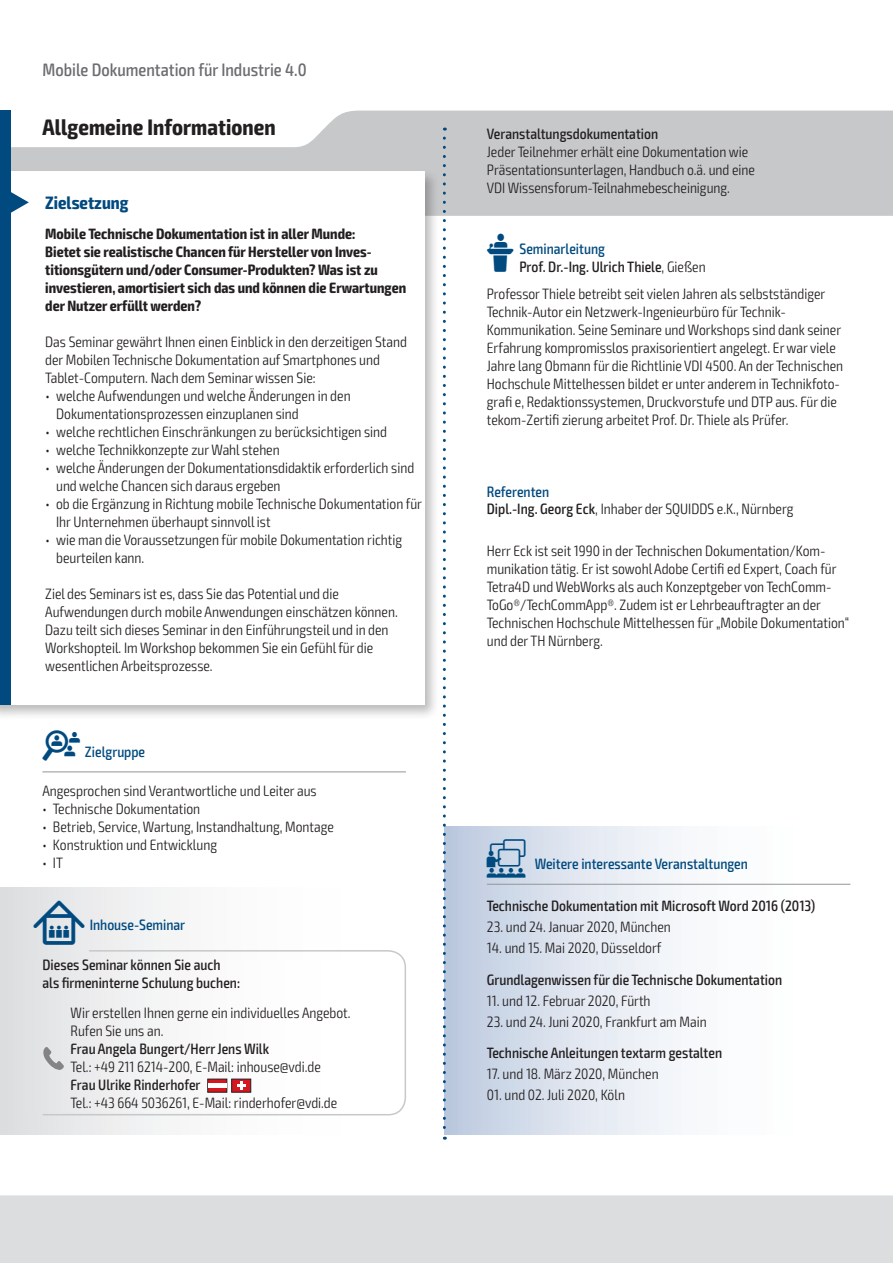
<style>
.page{position:relative;width:893px;height:1263px;background:#fff}
.page>*{position:absolute;margin:0;border:0;box-sizing:border-box;transform-origin:0 0}
.t1{font:700 condensed 22.5px "Exo 2";letter-spacing:.005em;color:#231f20}
.t2{font:500 condensed 18px "Exo 2";color:#6c6d70}
.t3{font:700 condensed 18px "Exo 2";color:#004a7f}
.t4{font:300 condensed 15px/18px "Exo 2";color:#231f20}
.t5{font:500 condensed 15px/18px "Exo 2";color:#231f20}
.t6{font:700 condensed 15px/18px "Exo 2";color:#231f20}
.t7{font:500 condensed 15px "Exo 2";color:#004a7f}
.s1{font-family:"VDI Iconset S4 A Regular";font-weight:400;font-stretch:normal;color:#004a7f}
.s2{color:#004a7f}
.s3{font-weight:300}
.s4{font-weight:500}
.s5{font-family:"VDI Iconset S4 A Regular";font-weight:400;font-stretch:normal}
.s6{font-family:"VDI Iconset S4 A Regular";font-weight:400;font-stretch:normal;font-size:15.45px}
.s7{font-family:"VDI Iconset S4 A Regular";font-weight:400;font-stretch:normal;font-size:19.5px}
</style>
<div class="page">
<div style="left:0;top:1195px;width:893px;height:68px;background:#dcdddf"></div>
<svg style="left:11px;top:111px;width:881px;height:105px;fill:#c7c8ca"></svg>
<hr style="left:892px;top:111px;width:1px;height:105px;background:#004a7f">
<div style="left:0;top:111px;width:11px;height:63px;background:#004a7f"></div>
<div style="left:0;top:168px;width:440px;height:552px;background:#231f20;opacity:.3"></div>
<div style="left:0;top:171px;width:424px;height:534px;background:#fff"></div>
<div style="left:0;top:171px;width:11px;height:534px;background:#004a7f"></div>
<svg style="left:11px;top:192px;width:18px;height:21px"></svg>
<hr style="left:42px;top:771px;width:364px;height:1px;background:#939598">
<div style="left:444px;top:827px;width:406px;height:307px;background:linear-gradient(to right,#c6d1e4,#fff)"></div>
<hr style="left:487px;top:884px;width:363px;height:1px;background:#939598">
<div style="left:0;top:887px;width:406px;height:247px;background:linear-gradient(to right,#e3e3e5,#fff)"></div>
<svg style="left:42px;top:949px;width:364px;height:167px"></svg>
<div style="left:0;top:959px;width:383px;height:152px;background:linear-gradient(to right,#e2e3e5,#fff)"></div>
<svg style="left:207px;top:1079px;width:44px;height:13px"></svg>
<div style="left:208px;top:1083px;width:19px;height:5px;background:#fff"></div>
<svg style="left:43px;top:1047px;width:21px;height:23px"></svg>
<svg style="left:443px;top:138px;width:3px;height:1002px"></svg>
<p class="t2" style="left:43px;top:59px;width:266px">Mobile Dokumentation für Industrie 4.0</p>
<h1 class="t1" style="left:43px;top:113px;width:235px">Allgemeine Informationen</h1>
<p class="t5" style="left:487px;top:125px;width:173px">Veranstaltungsdokumentation</p>
<p class="t4" style="left:487px;top:143px;width:270px">Jeder Teilnehmer erhält eine Dokumentation wie<br>Präsentationsunterlagen, Handbuch o.ä. und eine<br>VDI Wissensforum-Teilnahmebescheinigung.</p>
<p class="t6" style="left:45px;top:225px;width:362px">Mobile Technische Dokumentation ist in aller Munde:<br>Bietet sie realistische Chancen für Hersteller von Inves&shy;titionsgütern und/oder Consumer-Produkten? Was ist zu investieren, amortisiert sich das und können die Erwartungen der Nutzer erfüllt werden?</p>
<p class="t4" style="left:45px;top:333px;width:363px">Das Seminar gewährt Ihnen einen Einblick in den derzeitigen Stand der Mobilen Technische Dokumentation auf Smartphones und<br>Tablet-Computern. Nach dem Seminar wissen Sie:</p>
<p class="t4" style="left:56px;top:387px;width:296px;text-indent:-11px">• welche Aufwendungen und welche Änderungen in den<br>Dokumentationsprozessen einzuplanen sind</p>
<p class="t4" style="left:45px;top:423px;width:343px">• welche rechtlichen Einschränkungen zu berücksichtigen sind</p>
<p class="t4" style="left:45px;top:441px;width:236px">• welche Technikkonzepte zur Wahl stehen</p>
<p class="t4" style="left:56px;top:459px;width:360px;text-indent:-11px">• welche Änderungen der Dokumentationsdidaktik erforderlich sind und welche Chancen sich daraus ergeben</p>
<p class="t4" style="left:56px;top:495px;width:367px;text-indent:-11px">• ob die Ergänzung in Richtung mobile Technische Dokumentation für<br>Ihr Unternehmen überhaupt sinnvoll ist</p>
<p class="t4" style="left:56px;top:531px;width:348px;text-indent:-11px">• wie man die Voraussetzungen für mobile Dokumentation richtig beurteilen kann.</p>
<p class="t4" style="left:45px;top:585px;width:354px">Ziel des Seminars ist es, dass Sie das Potential und die Aufwendungen durch mobile Anwendungen einschätzen können.<br>Dazu teilt sich dieses Seminar in den Einführungsteil und in den Workshopteil. Im Workshop bekommen Sie ein Gefühl für die wesentlichen Arbeitsprozesse.</p>
<p class="t3" style="left:45px;top:192px;width:85px">Zielsetzung</p>
<p class="t5" style="left:519px;top:240px;width:188px;text-indent:-33px"><span class="s1">L</span> <span class="s2">Seminarleitung<br></span>Prof. Dr.-Ing. Ulrich Thiele<span class="s3">, Gießen</span></p>
<p class="t4" style="left:487px;top:285px;width:358px">Professor Thiele betreibt seit vielen Jahren als selbstständiger Technik-Autor ein Netzwerk-Ingenieurbüro für Technik-Kommunikation. Seine Seminare und Workshops sind dank seiner Erfahrung kompromisslos praxisorientiert angelegt. Er war viele Jahre lang Obmann für die Richtlinie VDI 4500. An der Technischen Hochschule Mittelhessen bildet er unter anderem in Technikfoto&shy;grafi e, Redaktionssystemen, Druckvorstufe und DTP aus. Für die tekom-Zertifi zierung arbeitet Prof. Dr. Thiele als Prüfer.</p>
<p class="t7" style="left:487px;top:482px;width:64px">Referenten</p>
<p class="t4" style="left:487px;top:500px;width:308px"><span class="s4">Dipl.-Ing. Georg Eck</span>, Inhaber der SQUIDDS e.K., Nürnberg</p>
<p class="t4" style="left:487px;top:542px;width:364px">Herr Eck ist seit 1990 in der Technischen Dokumentation/Kom&shy;munikation tätig. Er ist sowohl Adobe Certifi ed Expert, Coach für Tetra4D und WebWorks als auch Konzeptgeber von TechComm-ToGo®/TechCommApp®. Zudem ist er Lehrbeauftragter an der Technischen Hochschule Mittelhessen für „Mobile Dokumentation“ und der TH Nürnberg.</p>
<p class="t7" style="left:42px;top:742px;width:104px"><span class="s5">Z</span> Zielgruppe</p>
<p class="t4" style="left:42px;top:782px;width:276px">Angesprochen sind Verantwortliche und Leiter aus</p>
<p class="t4" style="left:42px;top:800px;width:159px">• Technische Dokumentation</p>
<p class="t4" style="left:42px;top:818px;width:293px">• Betrieb, Service, Wartung, Instandhaltung, Montage</p>
<p class="t4" style="left:42px;top:836px;width:176px">• Konstruktion und Entwicklung</p>
<p class="t4" style="left:42px;top:854px;width:22px">• IT</p>
<p class="t7" style="left:33px;top:916px;width:153px"><span class="s6">I</span> Inhouse-Seminar</p>
<p class="t5" style="left:43px;top:955px;width:199px">Dieses Seminar können Sie auch als firmeninterne Schulung buchen:</p>
<p class="t4" style="left:71px;top:1004px;width:282px">Wir erstellen Ihnen gerne ein individuelles Angebot.<br>Rufen Sie uns an.</p>
<p class="t5" style="left:71px;top:1040px;width:200px">Frau Angela Bungert/Herr Jens Wilk</p>
<p class="t4" style="left:71px;top:1058px;width:252px">Tel.: +49 211 6214-200, E-Mail: inhouse@vdi.de</p>
<p class="t5" style="left:71px;top:1076px;width:132px">Frau Ulrike Rinderhofer</p>
<p class="t4" style="left:71px;top:1094px;width:268px">Tel.: +43 664 5036261, E-Mail: rinderhofer@vdi.de</p>
<p class="t7" style="left:487px;top:855px;width:263px"><span class="s7">W</span> Weitere interessante Veranstaltungen</p>
<p class="t5" style="left:487px;top:897px;width:330px">Technische Dokumentation mit Microsoft Word 2016 (2013)</p>
<p class="t4" style="left:487px;top:918px;width:186px">23. und 24. Januar 2020, München</p>
<p class="t4" style="left:487px;top:939px;width:176px">14. und 15. Mai 2020, Düsseldorf</p>
<p class="t5" style="left:487px;top:971px;width:297px">Grundlagenwissen für die Technische Dokumentation</p>
<p class="t4" style="left:487px;top:992px;width:165px">11. und 12. Februar 2020, Fürth</p>
<p class="t4" style="left:487px;top:1013px;width:221px">23. und 24. Juni 2020, Frankfurt am Main</p>
<p class="t5" style="left:487px;top:1044px;width:237px">Technische Anleitungen textarm gestalten</p>
<p class="t4" style="left:487px;top:1065px;width:173px">17. und 18. März 2020, München</p>
<p class="t4" style="left:487px;top:1086px;width:140px">01. und 02. Juli 2020, Köln</p>
</div>
